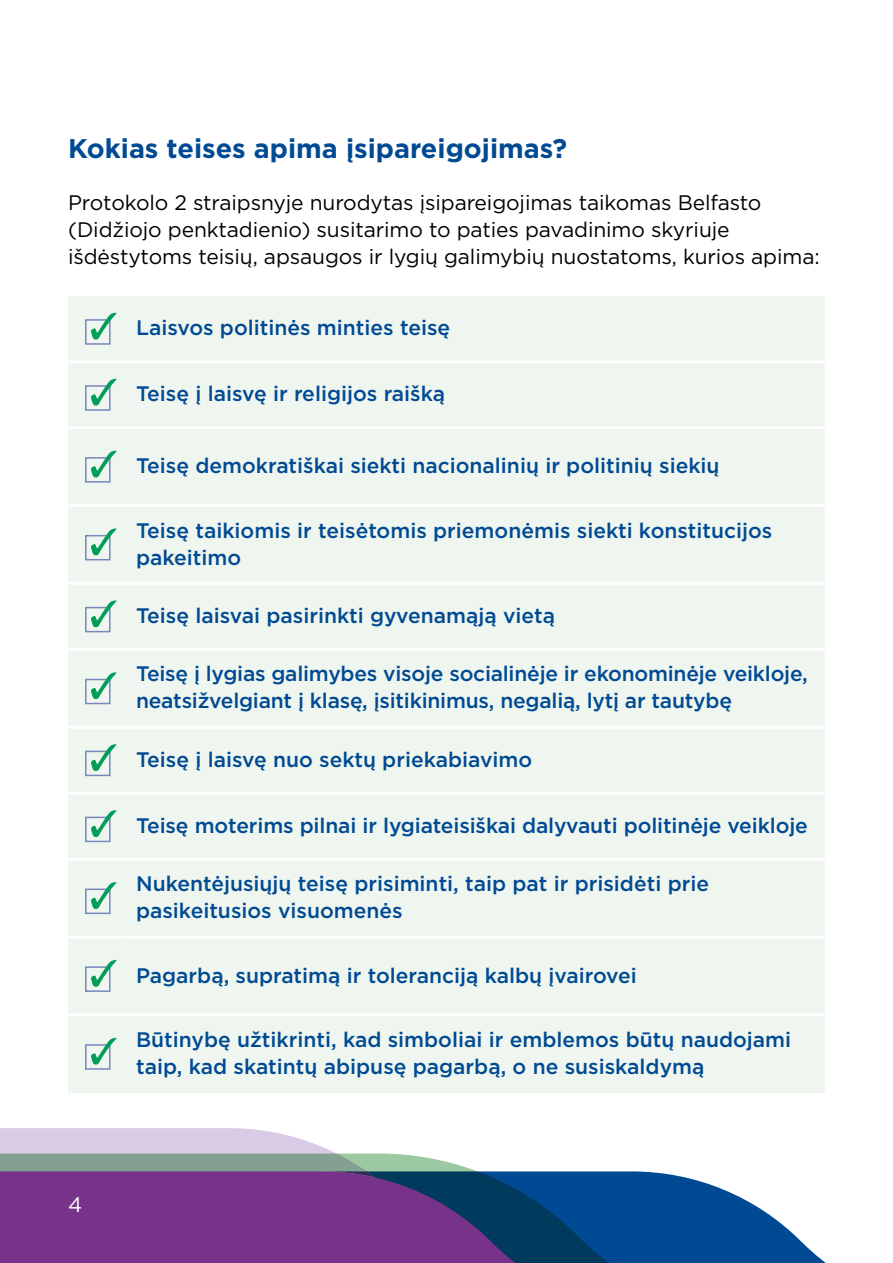
<style>
.page{position:relative;width:893px;height:1263px;background:#fff}
.page>*{position:absolute;margin:0;border:0;box-sizing:border-box;transform-origin:0 0}
.t1{font:700 27px "Gotham";color:#004a93}
.t2{font:500 21px/27px "Gotham";color:#004a93}
.t3{font:21px/27px "Gotham";letter-spacing:-.005em;color:#000}
.t4{font:21px "Gotham";color:#fff}
</style>
<div class="page">
<div style="left:128px;top:1015px;width:697px;height:78px;background:#eff6ef"></div>
<div style="left:128px;top:937px;width:697px;height:78px;background:#eff6ef"></div>
<div style="left:128px;top:859px;width:697px;height:78px;background:#eff6ef"></div>
<div style="left:128px;top:793px;width:697px;height:66px;background:#eff6ef"></div>
<div style="left:128px;top:727px;width:697px;height:66px;background:#eff6ef"></div>
<div style="left:128px;top:649px;width:697px;height:78px;background:#eff6ef"></div>
<div style="left:128px;top:583px;width:697px;height:66px;background:#eff6ef"></div>
<div style="left:128px;top:505px;width:697px;height:78px;background:#eff6ef"></div>
<div style="left:128px;top:428px;width:697px;height:77px;background:#eff6ef"></div>
<div style="left:128px;top:362px;width:697px;height:66px;background:#eff6ef"></div>
<div style="left:128px;top:296px;width:697px;height:66px;background:#eff6ef"></div>
<svg style="left:628px;top:1171px;width:198px;height:92px;fill:#004a93"></svg>
<svg style="left:0;top:1128px;width:335px;height:25px;background:#ddd0e7"></svg>
<svg style="left:0;top:1153px;width:628px;height:110px;background:#644d8c"></svg>
<div style="left:68px;top:296px;width:60px;height:66px;background:#eff6ef"></div>
<div style="left:68px;top:362px;width:60px;height:66px;background:#eff6ef"></div>
<div style="left:68px;top:428px;width:60px;height:77px;background:#eff6ef"></div>
<div style="left:68px;top:505px;width:60px;height:78px;background:#eff6ef"></div>
<div style="left:68px;top:583px;width:60px;height:66px;background:#eff6ef"></div>
<div style="left:68px;top:649px;width:60px;height:78px;background:#eff6ef"></div>
<div style="left:68px;top:727px;width:60px;height:66px;background:#eff6ef"></div>
<div style="left:68px;top:793px;width:60px;height:66px;background:#eff6ef"></div>
<div style="left:68px;top:859px;width:60px;height:78px;background:#eff6ef"></div>
<div style="left:68px;top:937px;width:60px;height:78px;background:#eff6ef"></div>
<div style="left:68px;top:1015px;width:60px;height:78px;background:#eff6ef"></div>
<hr style="left:68px;top:360px;width:60px;height:3px;background:#fff">
<hr style="left:128px;top:360px;width:697px;height:3px;background:#fff">
<hr style="left:68px;top:426px;width:60px;height:3px;background:#fff">
<hr style="left:128px;top:426px;width:697px;height:3px;background:#fff">
<hr style="left:68px;top:504px;width:60px;height:3px;background:#fff">
<hr style="left:128px;top:504px;width:697px;height:3px;background:#fff">
<hr style="left:68px;top:582px;width:60px;height:3px;background:#fff">
<hr style="left:128px;top:582px;width:697px;height:3px;background:#fff">
<hr style="left:68px;top:648px;width:60px;height:3px;background:#fff">
<hr style="left:128px;top:648px;width:697px;height:3px;background:#fff">
<hr style="left:68px;top:726px;width:60px;height:3px;background:#fff">
<hr style="left:128px;top:726px;width:697px;height:3px;background:#fff">
<hr style="left:68px;top:792px;width:60px;height:3px;background:#fff">
<hr style="left:128px;top:792px;width:697px;height:3px;background:#fff">
<hr style="left:68px;top:858px;width:60px;height:3px;background:#fff">
<hr style="left:128px;top:858px;width:697px;height:3px;background:#fff">
<hr style="left:68px;top:935px;width:60px;height:3px;background:#fff">
<hr style="left:128px;top:935px;width:697px;height:3px;background:#fff">
<hr style="left:68px;top:1013px;width:60px;height:3px;background:#fff">
<hr style="left:128px;top:1013px;width:697px;height:3px;background:#fff">
<div style="left:85px;top:319px;width:26px;height:26px;border:2px solid #7788bd"></div>
<svg style="left:91px;top:313px;width:26px;height:27px"></svg>
<div style="left:85px;top:385px;width:26px;height:26px;border:2px solid #7788bd"></div>
<svg style="left:91px;top:379px;width:26px;height:27px"></svg>
<div style="left:85px;top:457px;width:26px;height:26px;border:2px solid #7788bd"></div>
<svg style="left:91px;top:451px;width:26px;height:26px"></svg>
<div style="left:85px;top:535px;width:26px;height:25px;border:2px solid #7788bd"></div>
<svg style="left:91px;top:528px;width:26px;height:27px"></svg>
<div style="left:85px;top:607px;width:26px;height:25px;border:2px solid #7788bd"></div>
<svg style="left:91px;top:600px;width:26px;height:27px"></svg>
<div style="left:85px;top:679px;width:26px;height:25px;border:2px solid #7788bd"></div>
<svg style="left:91px;top:672px;width:26px;height:27px"></svg>
<div style="left:85px;top:751px;width:26px;height:25px;border:2px solid #7788bd"></div>
<svg style="left:91px;top:744px;width:26px;height:27px"></svg>
<div style="left:85px;top:817px;width:26px;height:25px;border:2px solid #7788bd"></div>
<svg style="left:91px;top:810px;width:26px;height:27px"></svg>
<div style="left:85px;top:888px;width:26px;height:26px;border:2px solid #7788bd"></div>
<svg style="left:91px;top:882px;width:26px;height:27px"></svg>
<div style="left:85px;top:966px;width:26px;height:26px;border:2px solid #7788bd"></div>
<svg style="left:91px;top:960px;width:26px;height:27px"></svg>
<div style="left:85px;top:1044px;width:26px;height:26px;border:2px solid #7788bd"></div>
<svg style="left:91px;top:1038px;width:26px;height:26px"></svg>
<h2 class="t1" style="left:68px;top:130px;width:501px">Kokias teises apima įsipareigojimas?</h2>
<p class="t3" style="left:68px;top:189px;width:753px">Protokolo 2 straipsnyje nurodytas įsipareigojimas taikomas Belfasto (Didžiojo penktadienio) susitarimo to paties pavadinimo skyriuje išdėstytoms teisių, apsaugos ir lygių galimybių nuostatoms, kurios apima:</p>
<p class="t2" style="left:136px;top:314px;width:316px">Laisvos politinės minties teisę</p>
<p class="t2" style="left:136px;top:380px;width:310px">Teisę į laisvę ir religijos raišką</p>
<p class="t2" style="left:136px;top:452px;width:585px">Teisę demokratiškai siekti nacionalinių ir politinių siekių</p>
<p class="t2" style="left:136px;top:516px;width:638px">Teisę taikiomis ir teisėtomis priemonėmis siekti konstitucijos pakeitimo</p>
<p class="t2" style="left:136px;top:602px;width:421px">Teisę laisvai pasirinkti gyvenamąją vietą</p>
<p class="t2" style="left:136px;top:660px;width:673px">Teisę į lygias galimybes visoje socialinėje ir ekonominėje veikloje,</p>
<p class="t2" style="left:136px;top:687px;width:597px">neatsižvelgiant į klasę, įsitikinimus, negalią, lytį ar tautybę</p>
<p class="t2" style="left:136px;top:746px;width:398px">Teisę į laisvę nuo sektų priekabiavimo</p>
<p class="t2" style="left:136px;top:812px;width:673px">Teisę moterims pilnai ir lygiateisiškai dalyvauti politinėje veikloje</p>
<p class="t2" style="left:136px;top:870px;width:574px">Nukentėjusiųjų teisę prisiminti, taip pat ir prisidėti prie pasikeitusios visuomenės</p>
<p class="t2" style="left:136px;top:961px;width:502px">Pagarbą, supratimą ir toleranciją kalbų įvairovei</p>
<p class="t4" style="left:68px;top:1191px;width:16px">4</p>
<p class="t2" style="left:136px;top:1026px;width:657px">Būtinybę užtikrinti, kad simboliai ir emblemos būtų naudojami taip, kad skatintų abipusę pagarbą, o ne susiskaldymą</p>
</div>
